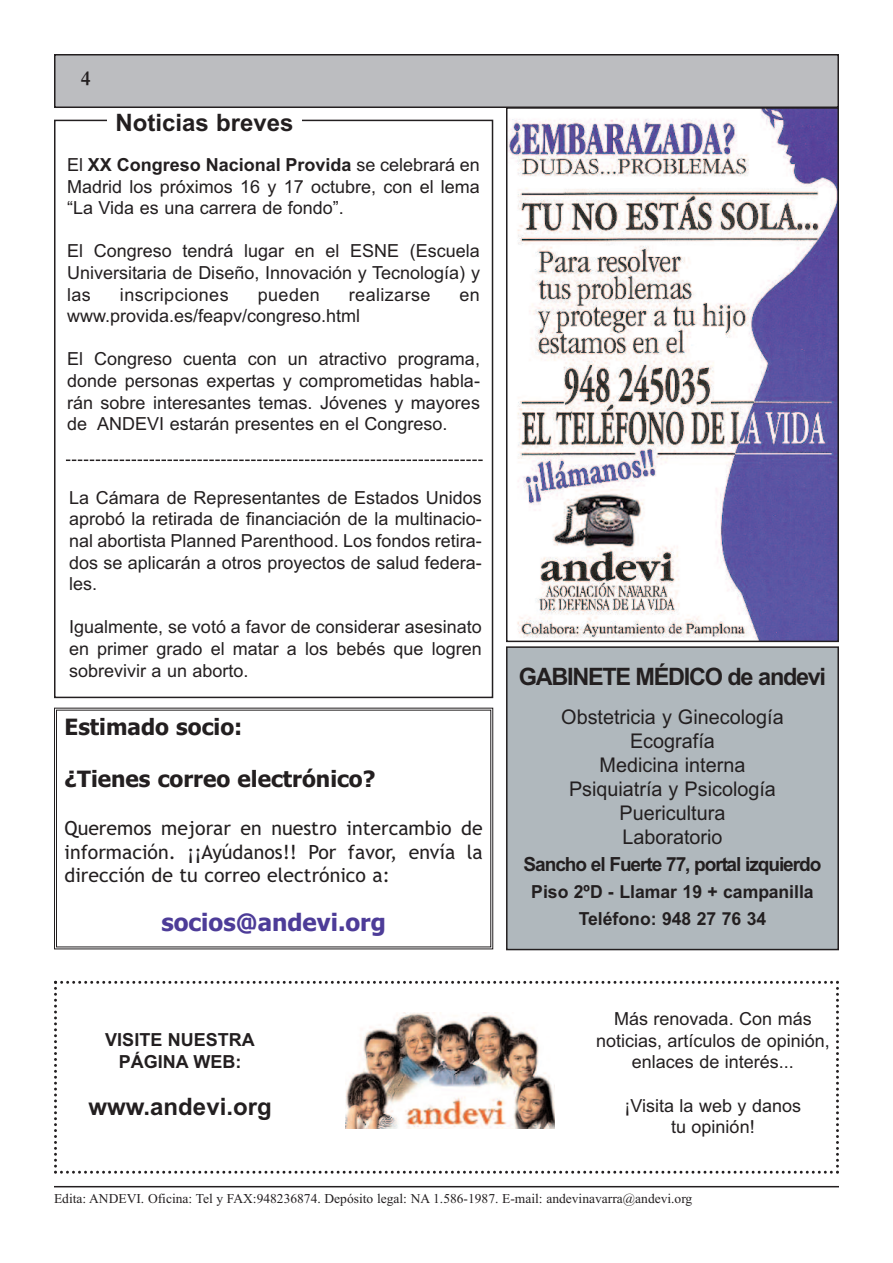
<style>
.page{position:relative;width:893px;height:1263px;background:#fff}
.page>*{position:absolute;margin:0;border:0;box-sizing:border-box;transform-origin:0 0}
.t1{font:700 24px "Arial";color:#231f20}
.t2{font:700 24px "Arial";letter-spacing:-.055em;color:#231f20}
.t3{font:700 24px "Tahoma";color:#4d3c98}
.t4{font:700 22.5px "Tahoma";color:#231f20}
.t5{font:700 21px "Garamond";color:#231f20}
.t6{font:20.25px/24px "Arial";color:#231f20;text-align:center}
.t7{font:19.5px/23.4px "Trebuchet MS";color:#231f20;text-align:justify}
.t8{font:700 19.5px "Arial";letter-spacing:-.055em;color:#231f20}
.t9{font:18px/21.6px "Arial";color:#231f20;text-align:justify}
.t10{font:700 18px/27px "Arial";color:#231f20;text-align:center}
.t11{font:18px "Arial";letter-spacing:.02em;color:#231f20}
.t12{font:13.5px "Times New Roman";color:#231f20}
.s1{font-weight:700}
</style>
<div class="page">
<hr style="left:54px;top:1186px;width:785px;height:1px;background:#231f20">
<img style="left:509px;top:110px;width:327px;height:529px">
<div style="left:506px;top:107px;width:333px;height:535px;border:2px solid #231f20"></div>
<div style="left:55px;top:55px;width:783px;height:52px;background:#bcbdc0"></div>
<div style="left:54px;top:54px;width:785px;height:54px;border:2px solid #231f20"></div>
<div style="left:507px;top:647px;width:331px;height:302px;background:#b0b8bd"></div>
<div style="left:506px;top:646px;width:333px;height:304px;border:2px solid #231f20"></div>
<svg style="left:54px;top:981px;width:785px;height:193px"></svg>
<div style="left:326px;top:1013px;width:240px;height:116px;background:#fff"></div>
<img style="left:345px;top:1013px;width:210px;height:116px">
<div style="left:54px;top:120px;width:439px;height:578px;border:2px solid #231f20"></div>
<div style="left:107px;top:114px;width:195px;height:27px;background:#fff"></div>
<svg style="left:66px;top:459px;width:417px;height:2px"></svg>
<p class="t5" style="left:81px;top:65px;width:11px">4</p>
<h1 class="t1" style="left:116px;top:109px;width:180px">Noticias breves</h1>
<p class="t9" style="left:67px;top:154px;width:414px">El <span class="s1">XX Congreso Nacional Provida</span> se celebrará en Madrid los próximos 16 y 17 octubre, con el lema “La Vida es una carrera de fondo”.</p>
<p class="t9" style="left:67px;top:240px;width:414px">El Congreso tendrá lugar en el ESNE (Escuela Universitaria de Diseño, Innovación y Tecnología) y las</p>
<p class="t11" style="left:120px;top:284px;width:110px">inscripciones</p>
<p class="t9" style="left:258px;top:284px;width:64px">pueden</p>
<p class="t11" style="left:349px;top:284px;width:83px">realizarse</p>
<p class="t9" style="left:460px;top:284px;width:22px">en</p>
<p class="t9" style="left:67px;top:305px;width:295px">www.provida.es/feapv/congreso.html</p>
<p class="t9" style="left:67px;top:348px;width:414px">El Congreso cuenta con un atractivo programa, donde personas expertas y comprometidas habla&shy;rán sobre interesantes temas. Jóvenes y mayores de ANDEVI estarán presentes en el Congreso.</p>
<p class="t9" style="left:69px;top:487px;width:414px">La Cámara de Representantes de Estados Unidos aprobó la retirada de financiación de la multinacio&shy;nal abortista Planned Parenthood. Los fondos retira&shy;dos se aplicarán a otros proyectos de salud federa&shy;les.</p>
<p class="t9" style="left:69px;top:616px;width:414px">Igualmente, se votó a favor de considerar asesinato en primer grado el matar a los bebés que logren sobrevivir a un aborto.</p>
<p class="t4" style="left:64px;top:714px;width:179px">Estimado socio:</p>
<p class="t4" style="left:64px;top:766px;width:313px">¿Tienes correo electrónico?</p>
<p class="t7" style="left:64px;top:817px;width:420px">Queremos mejorar en nuestro intercambio de información. ¡¡Ayúdanos!! Por favor, envía la dirección de tu correo electrónico a:</p>
<h1 class="t3" style="left:161px;top:909px;width:226px">socios@andevi.org</h1>
<p class="t10" style="left:105px;top:1029px;width:151px;line-height:21.6px">VISITE NUESTRA<br>PÁGINA WEB:</p>
<h1 class="t1" style="left:89px;top:1093px;width:185px">www.andevi.org</h1>
<h1 class="t2" style="left:519px;top:663px;width:309px">GABINETE MÉDICO de andevi</h1>
<p class="t6" style="left:561px;top:705px;width:224px">Obstetricia y Ginecología<br>Ecografía<br>Medicina interna<br>Psiquiatría y Psicología<br>Puericultura<br>Laboratorio</p>
<p class="t8" style="left:524px;top:853px;width:299px">Sancho el Fuerte 77, portal izquierdo</p>
<p class="t10" style="left:531px;top:878px;width:284px">Piso 2ºD - Llamar 19 + campanilla<br>Teléfono: 948 27 76 34</p>
<p class="t9" style="left:596px;top:1008px;width:235px;text-align:center">Más renovada. Con más noticias, artículos de opinión, enlaces de interés...</p>
<p class="t9" style="left:625px;top:1094px;width:178px;text-align:center">¡Visita la web y danos tu opinión!</p>
<p class="t12" style="left:54px;top:1190px;width:640px">Edita: ANDEVI. Oficina: Tel y FAX:948236874. Depósito legal: NA 1.586-1987. E-mail: andevinavarra@andevi.org</p>
</div>
